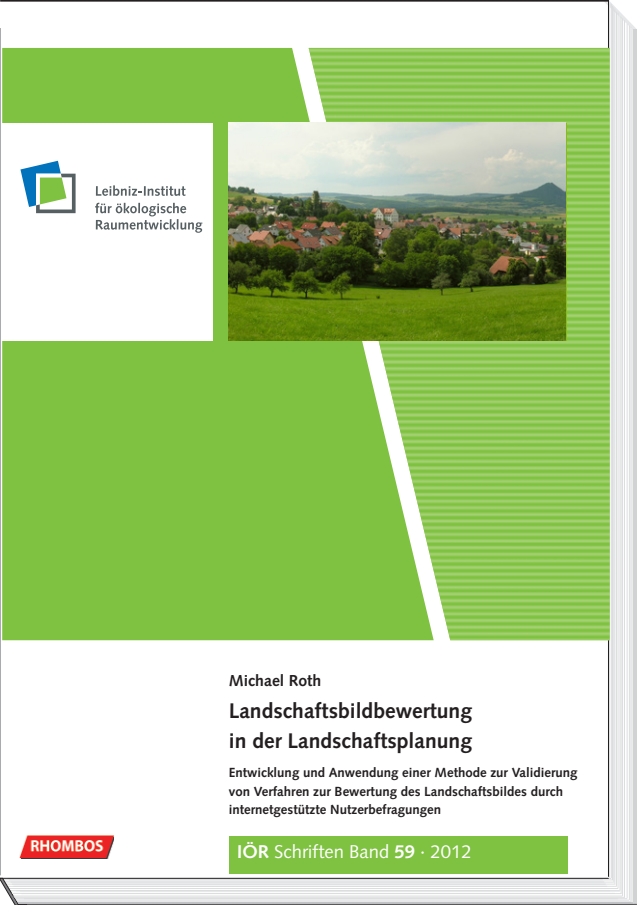
<style>
.page{position:relative;width:637px;height:905px;background:#fff}
.page>*{position:absolute;margin:0;border:0;box-sizing:border-box;transform-origin:0 0}
.t1{font:700 21.2px/29.2px "Syntax LT Std";color:#231f20}
.t2{font:18.4px "Syntax LT Std";color:#fff}
.t3{font:700 16px "Syntax LT Std";color:#231f20}
.t4{font:700 13.2px/18.4px "Syntax LT Std";color:#231f20}
.s1{font-weight:700}
</style>
<div class="page">
<svg style="left:605px;top:1px;width:32px;height:30px"></svg>
<hr style="left:8px;top:877px;width:603px;height:2px;background:#dcdddf">
<hr style="left:9px;top:879px;width:604px;height:1px;background:#dcdddf">
<hr style="left:11px;top:881px;width:603px;height:1px;background:#dcdddf">
<hr style="left:12px;top:883px;width:603px;height:1px;background:#dcdddf">
<hr style="left:13px;top:885px;width:604px;height:2px;background:#dcdddf">
<hr style="left:15px;top:887px;width:603px;height:2px;background:#dcdddf">
<hr style="left:0;top:28px;width:1px;height:847px;background:#9d9fa2">
<hr style="left:0;top:877px;width:609px;height:2px;background:#231f20">
<hr style="left:0;top:0;width:608px;height:2px;background:#231f20">
<svg style="left:0;top:878px;width:20px;height:27px"></svg>
<hr style="left:611px;top:4px;width:1px;height:874px;background:#dcdddf">
<hr style="left:612px;top:6px;width:1px;height:874px;background:#dcdddf">
<hr style="left:614px;top:9px;width:1px;height:874px;background:#dcdddf">
<hr style="left:617px;top:13px;width:2px;height:875px;background:#dcdddf">
<hr style="left:619px;top:16px;width:2px;height:874px;background:#dcdddf">
<hr style="left:624px;top:20px;width:1px;height:877px;background:#dcdddf">
<hr style="left:626px;top:24px;width:2px;height:874px;background:#dcdddf">
<hr style="left:630px;top:27px;width:1px;height:874px;background:#dcdddf">
<hr style="left:608px;top:0;width:1px;height:876px;background:#231f20">
<hr style="left:633px;top:30px;width:4px;height:875px;background:#d1d2d4">
<hr style="left:12px;top:892px;width:603px;height:2px;background:#dcdddf">
<hr style="left:13px;top:895px;width:609px;height:1px;background:#dcdddf">
<hr style="left:15px;top:898px;width:603px;height:1px;background:#dcdddf">
<hr style="left:17px;top:901px;width:614px;height:1px;background:#dcdddf">
<hr style="left:20px;top:890px;width:600px;height:1px;background:#dcdddf">
<hr style="left:21px;top:893px;width:600px;height:1px;background:#dcdddf">
<hr style="left:14px;top:896px;width:611px;height:2px;background:#dcdddf">
<hr style="left:24px;top:898px;width:603px;height:1px;background:#dcdddf">
<hr style="left:16px;top:899px;width:613px;height:1px;background:#dcdddf">
<hr style="left:18px;top:903px;width:619px;height:2px;background:#231f20">
<hr style="left:27px;top:904px;width:610px;height:1px;background:#9d9fa2">
<hr style="left:620px;top:17px;width:2px;height:876px;background:#dcdddf">
<hr style="left:629px;top:26px;width:1px;height:874px;background:#dcdddf">
<hr style="left:622px;top:18px;width:1px;height:878px;background:#dcdddf">
<hr style="left:616px;top:12px;width:1px;height:874px;background:#dcdddf">
<hr style="left:631px;top:29px;width:2px;height:874px;background:#dcdddf">
<hr style="left:613px;top:7px;width:1px;height:874px;background:#dcdddf">
<hr style="left:609px;top:3px;width:1px;height:874px;background:#dcdddf">
<hr style="left:18px;top:902px;width:615px;height:1px;background:#dcdddf">
<img style="left:434px;top:48px;width:176px;height:592px">
<svg style="left:2px;top:48px;width:432px;height:592px;background:#85c44a"></svg>
<div style="left:2px;top:123px;width:211px;height:217px;background:#fff"></div>
<img style="left:229px;top:123px;width:336px;height:217px">
<div style="left:229px;top:836px;width:338px;height:38px;background:#7fc241"></div>
<svg style="left:95px;top:203px;width:107px;height:30px"></svg>
<svg style="left:96px;top:185px;width:90px;height:11px"></svg>
<svg style="left:20px;top:161px;width:56px;height:52px"></svg>
<img style="left:19px;top:835px;width:95px;height:23px">
<p class="t3" style="left:229px;top:671px;width:94px">Michael Roth</p>
<h1 class="t1" style="left:229px;top:696px;width:245px">Landschaftsbildbewertung in der Landschaftsplanung</h1>
<p class="t4" style="left:229px;top:763px;width:350px">Entwicklung und Anwendung einer Methode zur Validierung von Verfahren zur Bewertung des Landschaftsbildes durch internetgestützte Nutzerbefragungen</p>
<h2 class="t2" style="left:237px;top:840px;width:236px"><span class="s1">IÖR</span> Schriften Band <span class="s1">59</span> · 2012</h2>
</div>
